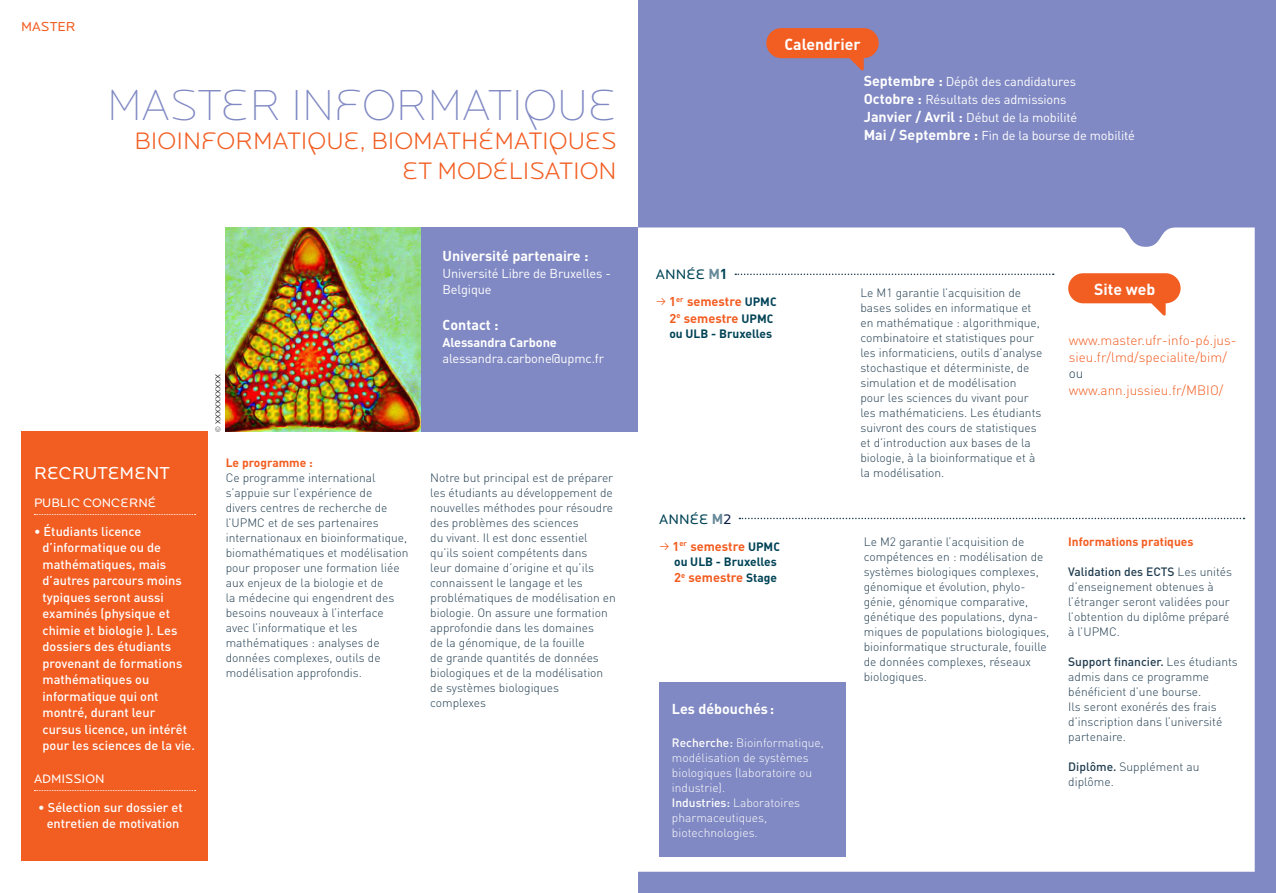
<style>
.page{position:relative;width:1276px;height:893px;background:#fff}
.page>*{position:absolute;margin:0;border:0;box-sizing:border-box;transform-origin:0 0}
.t1{font:200 45px "Locator Display";color:#8089c3}
.t2{font:300 24.75px/29.7px "Locator Display";color:#f25d21;text-align:right}
.t3{font:18px "Locator Display";color:#fff}
.t4{font:700 15.9px "DIN";color:#fff}
.t5{font:700 14.25px "DIN";color:#fff}
.t6{font:14.25px "Locator Display";color:#004356}
.t7{font:300 13.5px/16.5px "DIN";color:#f25d21}
.t8{font:13.5px "Locator Display";color:#f25d21}
.t9{font:300 13.5px "DIN";color:#213d50}
.TEXTE_CARTOUCHE{font:500 12.75px/16.5px "DIN";color:#fff}
.t10{font:12.75px/16.5px "DIN";letter-spacing:-.01em;color:#fff}
.t11{font:700 12.75px/16.5px "DIN";color:#f25d21;text-align:right}
.t12{font:12.75px "Locator Display";color:#fff}
.t13{font:300 12px/15px "DIN";color:#213d50}
.TEXTE_CARTOUCHE-2{font:300 12px/15px "DIN";color:#fff}
.t14{font:700 12px "DIN";color:#f25d21}
.t15{font:700 12px "DIN";color:#004356}
.Paragraphe_texte{font:7.5px "Locator Display";letter-spacing:.015em;color:#231f20}
.s1{font-weight:700}
.s2{font-weight:700;font-size:14.25px}
.s3{font-family:"DIN";font-weight:700;color:#688a9b}
.s4{font-family:"DIN";font-weight:700}
.s5{font-family:"Locator Display";font-weight:400;font-size:14.25px}
.s6{font-size:12px;color:#004356}
.s7{color:#071b44}
.s8{font-weight:500}
</style>
<div class="page">
<div style="left:638px;top:0;width:638px;height:893px;background:#8089c3"></div>
<div style="left:638px;top:227px;width:616px;height:645px;background:#fff"></div>
<div style="left:21px;top:432px;width:187px;height:429px;background:#f25d21"></div>
<svg style="left:34px;top:514px;width:162px;height:1px"></svg>
<svg style="left:34px;top:790px;width:162px;height:1px"></svg>
<img style="left:226px;top:227px;width:195px;height:205px">
<svg style="left:735px;top:274px;width:318px;height:1px"></svg>
<svg style="left:739px;top:518px;width:505px;height:1px"></svg>
<div style="left:659px;top:682px;width:186px;height:175px;background:#8089c3"></div>
<div style="left:421px;top:227px;width:217px;height:205px;background:#8089c3"></div>
<svg style="left:766px;top:28px;width:112px;height:42px"></svg>
<svg style="left:1068px;top:273px;width:112px;height:43px;background:#f69067"></svg>
<p class="t8" style="left:21px;top:20px;width:56px">MASTER</p>
<p class="t1" style="left:107px;top:82px;width:511px">MASTER INFORMATIQUE</p>
<p class="t2" style="left:135px;top:127px;width:483px">BIOINFORMATIQUE, BIOMATHÉMATIQUES<br>ET MODÉLISATION</p>
<p class="Paragraphe_texte" style="left:214px;top:432px;width:59px;rotate:-90deg">© XXXXXXXXXX</p>
<p class="t5" style="left:442px;top:247px;width:147px">Université partenaire :</p>
<p class="t10" style="left:442px;top:265px;width:170px">Université Libre de Bruxelles -<br>Belgique</p>
<p class="t5" style="left:442px;top:316px;width:58px">Contact :</p>
<p class="t10" style="left:442px;top:334px;width:163px"><span class="s1">Alessandra Carbone </span>alessandra.carbone@upmc.fr</p>
<p class="t3" style="left:34px;top:463px;width:137px">RECRUTEMENT</p>
<p class="t12" style="left:34px;top:496px;width:124px">PUBLIC CONCERNÉ</p>
<p class="TEXTE_CARTOUCHE" style="left:43px;top:522px;width:154px;text-indent:-9px">• Étudiants licence d’informatique ou de mathématiques, mais d’autres parcours moins typiques seront aussi examinés (physique et chimie et biologie ). Les dossiers des étudiants provenant de formations mathématiques ou informatique qui ont montré, durant leur cursus licence, un intérêt pour les sciences de la vie.</p>
<p class="t12" style="left:34px;top:772px;width:72px">ADMISSION</p>
<p class="TEXTE_CARTOUCHE" style="left:38px;top:798px;width:146px;text-align:center">• Sélection sur dossier et entretien de motivation</p>
<p class="t14" style="left:226px;top:454px;width:89px">Le programme :</p>
<p class="t13" style="left:226px;top:470px;width:184px">Ce programme international s’appuie sur l’expérience de<br>divers centres de recherche de l’UPMC et de ses partenaires internationaux en bioinformatique, biomathématiques et modélisation pour proposer une formation liée aux enjeux de la biologie et de<br>la médecine qui engendrent des besoins nouveaux à l’interface avec l’informatique et les mathématiques : analyses de données complexes, outils de modélisation approfondis.</p>
<p class="t13" style="left:430px;top:470px;width:187px">Notre but principal est de préparer les étudiants au développement de nouvelles méthodes pour résoudre des problèmes des sciences<br>du vivant. Il est donc essentiel qu’ils soient compétents dans<br>leur domaine d’origine et qu’ils connaissent le langage et les problématiques de modélisation en biologie. On assure une formation approfondie dans les domaines<br>de la génomique, de la fouille<br>de grande quantités de données biologiques et de la modélisation de systèmes biologiques complexes</p>
<p class="t4" style="left:784px;top:33px;width:78px">Calendrier</p>
<p class="t10" style="left:863px;top:73px;width:214px"><span class="s2">Septembre :</span> Dépôt des candidatures</p>
<p class="t10" style="left:863px;top:91px;width:204px"><span class="s2">Octobre :</span> Résultats des admissions</p>
<p class="t10" style="left:863px;top:109px;width:215px"><span class="s2">Janvier / Avril :</span> Début de la mobilité</p>
<p class="t10" style="left:863px;top:127px;width:273px"><span class="s2">Mai / Septembre :</span> Fin de la bourse de mobilité</p>
<p class="t6" style="left:656px;top:267px;width:73px">ANNÉE <span class="s3">M</span><span class="s4">1</span></p>
<p class="t11" style="left:656px;top:293px;width:122px"><span class="s5">≥</span> 1<sup>er</sup> semestre <span class="s6">UPMC<br></span>2<sup>e</sup> semestre <span class="s6">UPMC</span></p>
<p class="t15" style="left:669px;top:325px;width:104px">ou ULB - Bruxelles</p>
<p class="t6" style="left:659px;top:511px;width:74px">ANNÉE <span class="s3">M</span><span class="s7">2</span></p>
<p class="t11" style="left:659px;top:537px;width:122px"><span class="s5">≥</span> 1<sup>er</sup> semestre <span class="s6">UPMC</span></p>
<p class="t15" style="left:674px;top:553px;width:104px">ou ULB - Bruxelles</p>
<p class="t11" style="left:674px;top:569px;width:104px">2<sup>e</sup> semestre <span class="s6">Stage</span></p>
<p class="t5" style="left:672px;top:700px;width:104px">Les débouchés:</p>
<p class="TEXTE_CARTOUCHE-2" style="left:672px;top:735px;width:153px"><span class="s8">Recherche:</span> Bioinformatique, modélisation de systèmes biologiques (laboratoire ou industrie).</p>
<p class="TEXTE_CARTOUCHE-2" style="left:672px;top:795px;width:130px"><span class="s8">Industries:</span> Laboratoires pharmaceutiques, biotechnologies.</p>
<p class="t13" style="left:860px;top:285px;width:183px">Le M1 garantie l’acquisition de bases solides en informatique et en mathématique : algorithmique, combinatoire et statistiques pour les informaticiens, outils d’analyse stochastique et déterministe, de simulation et de modélisation pour les sciences du vivant pour les mathématiciens. Les étudiants suivront des cours de statistiques et d’introduction aux bases de la biologie, à la bioinformatique et à la modélisation.</p>
<p class="t4" style="left:1094px;top:279px;width:63px">Site web</p>
<p class="t7" style="left:1068px;top:332px;width:169px">www.master.ufr-info-p6.jus&shy;sieu.fr/lmd/specialite/bim/</p>
<p class="t9" style="left:1068px;top:365px;width:16px">ou</p>
<p class="t7" style="left:1068px;top:381px;width:156px">www.ann.jussieu.fr/MBIO/</p>
<p class="t13" style="left:864px;top:534px;width:187px">Le M2 garantie l’acquisition de compétences en : modélisation de systèmes biologiques complexes, génomique et évolution, phylo&shy;génie, génomique comparative, génétique des populations, dyna&shy;miques de populations biologiques, bioinformatique structurale, fouille de données complexes, réseaux biologiques.</p>
<p class="t14" style="left:1068px;top:534px;width:127px">Informations pratiques</p>
<p class="t13" style="left:1068px;top:564px;width:165px"><span class="s8">Validation des ECTS</span> Les unités d’enseignement obtenues à l’étranger seront validées pour l’obtention du diplôme préparé à l’UPMC.</p>
<p class="t13" style="left:1068px;top:654px;width:171px"><span class="s8">Support financier.</span> Les étudiants admis dans ce programme bénéficient d’une bourse.<br>Ils seront exonérés des frais d’inscription dans l’université partenaire.</p>
<p class="t13" style="left:1068px;top:759px;width:133px"><span class="s8">Diplôme.</span> Supplément au diplôme.</p>
</div>
